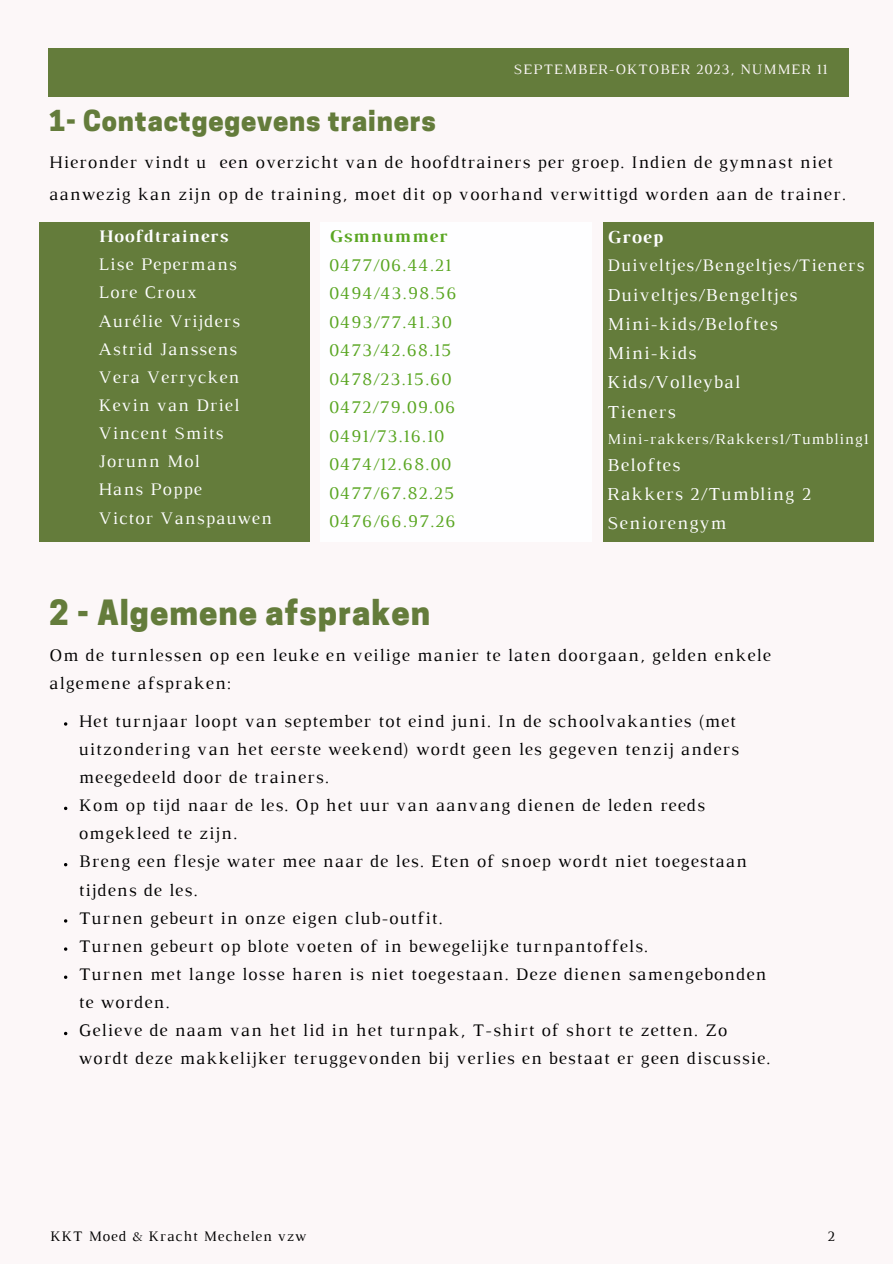
<style>
.page{position:relative;width:893px;height:1264px;background:#fff}
.page>*{position:absolute;margin:0;border:0;box-sizing:border-box;transform-origin:0 0}
.t1{font:800 32.7px "Cooper Hewitt";letter-spacing:.03em;color:#647c3b}
.t2{font:800 27.15px "Cooper Hewitt";letter-spacing:.03em;color:#647c3b}
.t3{font:18.6px "Luthier";letter-spacing:.06em;color:#fefeff}
.t4{font:700 18.6px "Luthier";letter-spacing:.06em;color:#fefeff}
.t5{font:18.15px/28.5px "Luthier";letter-spacing:.06em;color:#5aa622}
.t6{font:18px/28.2px "Luthier";letter-spacing:.06em;color:#000}
.t7{font:18px/28.2px "Luthier";letter-spacing:.06em;color:#fefeff}
.t8{font:15.45px "Luthier";letter-spacing:.06em;color:#fefeff}
.t9{font:14.85px "Luthier";letter-spacing:.06em;color:#000}
.t10{font:14.7px "Luthier";letter-spacing:.06em;color:#fcf7f8}
.s1{font-weight:700}
</style>
<div class="page">
<div style="left:0;top:0;width:892px;height:1263px;background:#fcf7f8"></div>
<div style="left:48px;top:48px;width:800px;height:49px;background:#647c3b"></div>
<div style="left:39px;top:222px;width:270px;height:320px;background:#647c3b"></div>
<div style="left:320px;top:222px;width:271px;height:320px;background:#fefeff"></div>
<div style="left:603px;top:222px;width:270px;height:320px;background:#647c3b"></div>
<p class="t2" style="left:49px;top:110px;width:388px">1- Contactgegevens trainers</p>
<h4 class="t10" style="left:513px;top:64px;width:315px">SEPTEMBER-OKTOBER 2023, NUMMER 11</h4>
<h3 class="t6" style="left:49px;top:148px;width:798px;line-height:31.5px">Hieronder vindt u een overzicht van de hoofdtrainers per groep. Indien de gymnast niet aanwezig kan zijn op de training, moet dit op voorhand verwittigd worden aan de trainer.</h3>
<p class="t7" style="left:98px;top:223px;width:175px"><span class="s1">Hoofdtrainers<br></span>Lise Pepermans<br>Lore Croux<br>Aurélie Vrijders<br>Astrid Janssens<br>Vera Verrycken<br>Kevin van Driel<br>Vincent Smits<br>Jorunn Mol<br>Hans Poppe<br>Victor Vanspauwen</p>
<p class="t5" style="left:329px;top:223px;width:129px"><span class="s1">Gsmnummer<br></span>0477/06.44.21<br>0494/43.98.56<br>0493/77.41.30<br>0473/42.68.15<br>0478/23.15.60<br>0472/79.09.06<br>0491/73.16.10<br>0474/12.68.00<br>0477/67.82.25<br>0476/66.97.26</p>
<p class="t4" style="left:607px;top:230px;width:57px">Groep</p>
<h1 class="t7" style="left:607px;top:253px;width:258px">Duiveltjes/Bengeltjes/Tieners</h1>
<h3 class="t3" style="left:607px;top:288px;width:191px">Duiveltjes/Bengeltjes</h3>
<h3 class="t3" style="left:607px;top:317px;width:172px">Mini-kids/Beloftes</h3>
<h3 class="t3" style="left:607px;top:346px;width:90px">Mini-kids</h3>
<h3 class="t3" style="left:607px;top:375px;width:134px">Kids/Volleybal</h3>
<h3 class="t3" style="left:607px;top:405px;width:70px">Tieners</h3>
<h3 class="t8" style="left:607px;top:433px;width:263px">Mini-rakkers/Rakkers1/Tumbling1</h3>
<h3 class="t3" style="left:607px;top:457px;width:74px">Beloftes</h3>
<h3 class="t3" style="left:607px;top:487px;width:205px">Rakkers 2/Tumbling 2</h3>
<p class="t3" style="left:607px;top:516px;width:120px">Seniorengym</p>
<h3 class="t1" style="left:49px;top:600px;width:382px">2 - Algemene afspraken</h3>
<h3 class="t6" style="left:49px;top:642px;width:723px">Om de turnlessen op een leuke en veilige manier te laten doorgaan, gelden enkele algemene afspraken:</h3>
<p class="t6" style="left:79px;top:708px;width:661px">Het turnjaar loopt van september tot eind juni. In de schoolvakanties (met uitzondering van het eerste weekend) wordt geen les gegeven tenzij anders meegedeeld door de trainers.</p>
<p class="t6" style="left:79px;top:792px;width:627px">Kom op tijd naar de les. Op het uur van aanvang dienen de leden reeds omgekleed te zijn.</p>
<p class="t6" style="left:79px;top:848px;width:669px">Breng een flesje water mee naar de les. Eten of snoep wordt niet toegestaan tijdens de les.</p>
<p class="t6" style="left:79px;top:905px;width:365px">Turnen gebeurt in onze eigen club-outfit.</p>
<p class="t6" style="left:79px;top:933px;width:570px">Turnen gebeurt op blote voeten of in bewegelijke turnpantoffels.</p>
<p class="t6" style="left:79px;top:961px;width:689px">Turnen met lange losse haren is niet toegestaan. Deze dienen samengebonden te worden.</p>
<p class="t6" style="left:79px;top:1017px;width:692px">Gelieve de naam van het lid in het turnpak, T-shirt of short te zetten. Zo wordt deze makkelijker teruggevonden bij verlies en bestaat er geen discussie.</p>
<p class="t9" style="left:50px;top:1230px;width:258px">KKT Moed &amp; Kracht Mechelen vzw</p>
<p class="t9" style="left:827px;top:1230px;width:9px">2</p>
</div>
